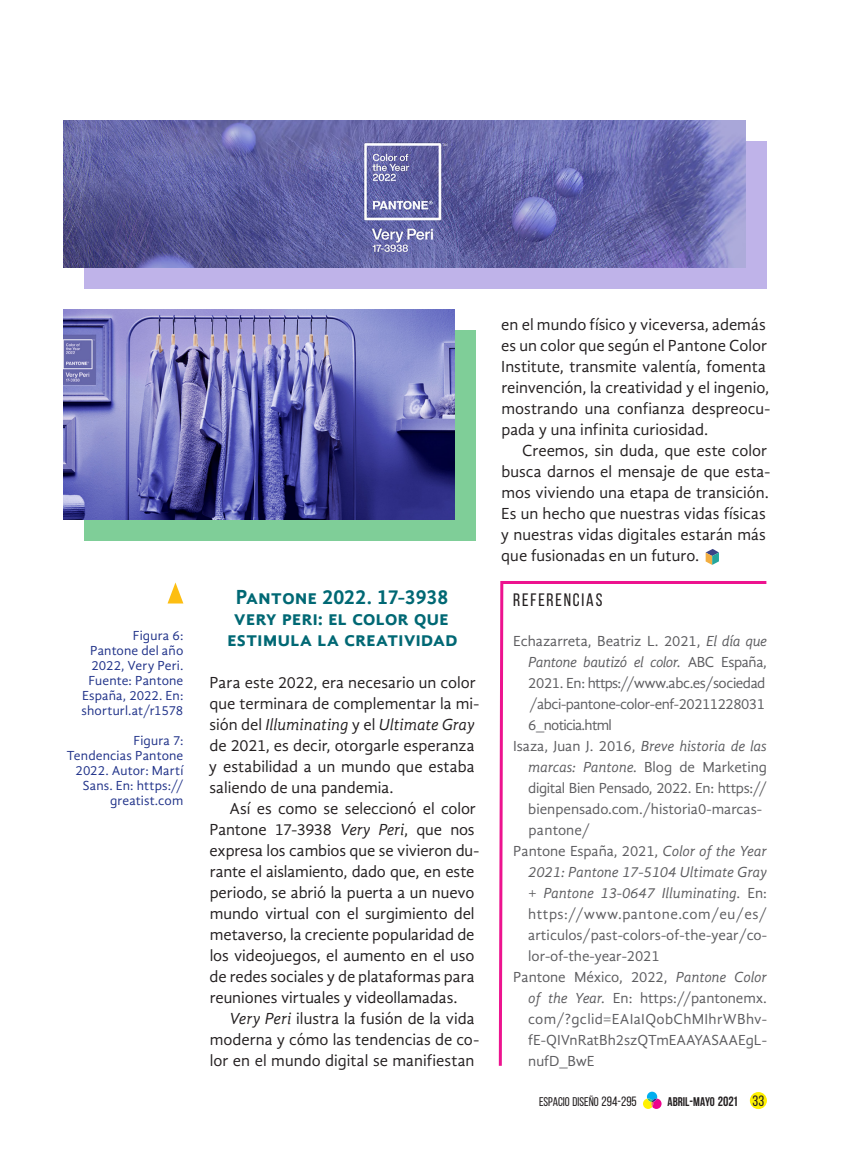
<style>
.page{position:relative;width:851px;height:1149px;background:#fff}
.page>*{position:absolute;margin:0;border:0;box-sizing:border-box;transform-origin:0 0}
.Subtítulos{font:700 21px/21px "Gandhi Sans";letter-spacing:-.015em;color:#006874}
.Titulo_de_referencia{font:18px "Bebas Neue";letter-spacing:.1em;color:#231f20}
.Cuerpo_con_sangría{font:16.5px/21px "Gandhi Sans";color:#231f20}
.Cuerpo_sin_sangría{font:16.5px/21px "Gandhi Sans";color:#231f20}
.Texto_-_Referencias{font:15px/21px "Gandhi Sans";letter-spacing:-.005em;color:#5c5c5f;text-align:justify}
.Texto_-_Referencias-2{font:15px "Gandhi Sans";letter-spacing:-.03em;color:#5c5c5f}
.Pie_de_foto_izquierd{font:13.5px/15px "Gandhi Sans";letter-spacing:.01em;color:#203289;text-align:right}
.t1{font:12.6px "Bebas Neue";color:#231f20}
.t2{font:700 12.6px "Bebas Neue";color:#231f20}
.s1{font-style:italic}
.s2{font-size:13.5px}
.s3{font-weight:400;font-size:15px}
</style>
<div class="page">
<div style="left:749px;top:1091px;width:17px;height:17px;background:#fff101;border-radius:50%"></div>
<svg style="left:643px;top:1091px;width:18px;height:17px"></svg>
<svg style="left:498px;top:581px;width:6px;height:485px"></svg>
<svg style="left:501px;top:581px;width:265px;height:3px"></svg>
<svg style="left:705px;top:549px;width:13px;height:15px"></svg>
<div style="left:84px;top:141px;width:682px;height:147px;background:#bfb3e9"></div>
<svg style="left:84px;top:330px;width:391px;height:210px;background:#7ac397"></svg>
<img style="left:63px;top:120px;width:682px;height:147px">
<img style="left:63px;top:309px;width:391px;height:210px">
<svg style="left:167px;top:582px;width:16px;height:21px"></svg>
<p class="Pie_de_foto_izquierd" style="left:133px;top:627px;width:52px">Figura 6:</p>
<p class="Pie_de_foto_izquierd" style="left:82px;top:642px;width:103px">Pantone del año<br>2022, Very Peri.<br>Fuente: Pantone<br>España, 2022. En: shorturl.at/r1578</p>
<p class="Pie_de_foto_izquierd" style="left:133px;top:732px;width:51px">Figura 7:</p>
<p class="Pie_de_foto_izquierd" style="left:67px;top:747px;width:118px">Tendencias Pantone<br>2022. Autor: Martí<br>Sans. En: https:// greatist.com</p>
<p class="Subtítulos" style="left:234px;top:585px;width:216px">Pantone 2022. 17-3938 very peri: el color que</p>
<p class="Subtítulos" style="left:227px;top:627px;width:232px">estimula la creatividad</p>
<p class="Cuerpo_sin_sangría" style="left:209px;top:671px;width:272px">Para este 2022, era necesario un color que terminara de complementar la mi&shy;sión del <span class="s1">Illuminating</span> y el <span class="s1">Ultimate Gray </span>de 2021, es decir, otorgarle esperanza y estabilidad a un mundo que estaba saliendo de una pandemia.</p>
<p class="Cuerpo_con_sangría" style="left:209px;top:797px;width:271px;text-indent:20px">Así es como se seleccionó el color Pantone 17-3938 <span class="s1">Very Peri</span>, que nos expresa los cambios que se vivieron du&shy;rante el aislamiento, dado que, en este periodo, se abrió la puerta a un nuevo mundo virtual con el surgimiento del metaverso, la creciente popularidad de los videojuegos, el aumento en el uso de redes sociales y de plataformas para reuniones virtuales y videollamadas.</p>
<p class="Cuerpo_con_sangría" style="left:210px;top:1007px;width:271px;text-indent:20px"><span class="s1">Very Peri</span> ilustra la fusión de la vida moderna y cómo las tendencias de co&shy;lor en el mundo digital se manifiestan</p>
<p class="Cuerpo_con_sangría" style="left:501px;top:314px;width:270px">en el mundo físico y viceversa, además es un color que según el Pantone Color Institute, transmite valentía, fomenta reinvención, la creatividad y el ingenio, mostrando una confianza despreocu&shy;pada y una infinita curiosidad.</p>
<p class="Cuerpo_con_sangría" style="left:500px;top:440px;width:271px;text-indent:21px">Creemos, sin duda, que este color busca darnos el mensaje de que esta&shy;mos viviendo una etapa de transición.<br>Es un hecho que nuestras vidas físicas y nuestras vidas digitales estarán más que fusionadas en un futuro.</p>
<p class="Titulo_de_referencia" style="left:513px;top:589px;width:91px">REFERENCIAS</p>
<p class="Texto_-_Referencias" style="left:528px;top:629px;width:240px;text-indent:-15px">Echazarreta, Beatriz L. 2021, <span class="s1">El día que Pantone bautizó el color.</span> ABC España, 2021. En: https://www.abc.es/sociedad</p>
<p class="Texto_-_Referencias-2" style="left:529px;top:694px;width:237px">/abci-pantone-color-enf-20211228031</p>
<p class="Texto_-_Referencias" style="left:528px;top:713px;width:85px">6_noticia.html</p>
<p class="Texto_-_Referencias" style="left:528px;top:734px;width:240px;text-indent:-15px">Isaza, Juan J. 2016, <span class="s1">Breve historia de las marcas: Pantone.</span> Blog de Marketing digital Bien Pensado, 2022. En: https:// bienpensado.com./historia0-marcas-</p>
<p class="Texto_-_Referencias" style="left:528px;top:818px;width:63px">pantone/</p>
<p class="Texto_-_Referencias" style="left:528px;top:839px;width:240px;text-indent:-15px">Pantone España, 2021, <span class="s1">Color of the Year 2021: Pantone 17-5104 Ultimate Gray + Pantone 13-0647 Illuminating</span>. En: https://www.pantone.com/eu/es/ articulos/past-colors-of-the-year/co&shy;lor-of-the-year-2021</p>
<p class="Texto_-_Referencias" style="left:528px;top:965px;width:240px;text-indent:-15px">Pantone México, 2022, <span class="s1">Pantone Color of the Year.</span> En: https://pantonemx. com/?gclid=EAIaIQobChMIhrWBhv&shy;fE-QIVnRatBh2szQTmEAAYASAAEgL&shy;nufD_BwE</p>
<p class="t1" style="left:539px;top:1093px;width:99px">ESPACIO DISEÑO <span class="s2">294-295</span></p>
<p class="t2" style="left:667px;top:1093px;width:98px">ABRIL<span class="s2">-</span>MAYO <span class="s2">2021</span> <span class="s3">33</span></p>
</div>
